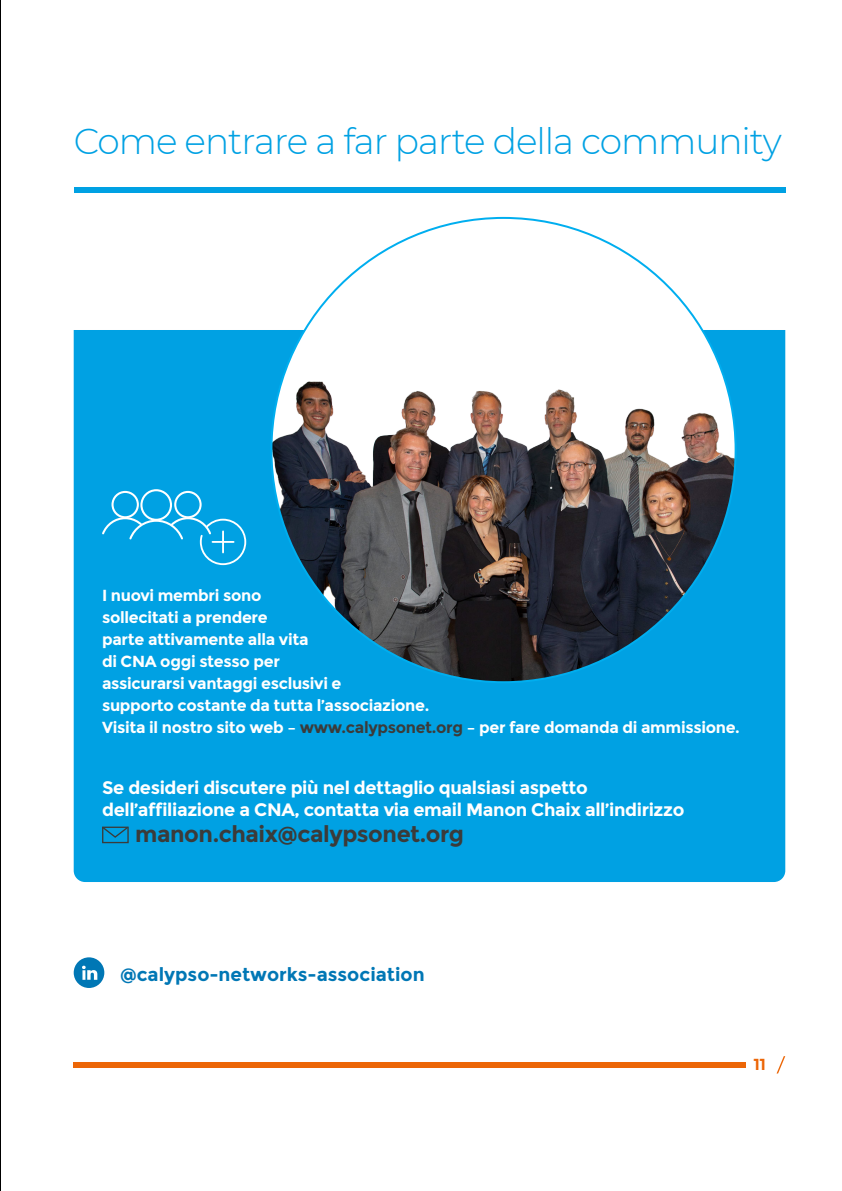
<style>
.page{position:relative;width:842px;height:1191px;background:#fff}
.page>*{position:absolute;margin:0;border:0;box-sizing:border-box;transform-origin:0 0}
.t1{font:300 36px "Montserrat";letter-spacing:-.03em;color:#00a1e3}
.t2{font:700 22.8px "Montserrat";letter-spacing:-.02em;color:#3b3b3a}
.t3{font:700 18.8px "Montserrat";color:#0077b5}
.t4{font:700 18px/22px "Montserrat";letter-spacing:-.02em;color:#fff}
.t5{font:700 16px/22px "Montserrat";letter-spacing:-.02em;color:#fff}
.t6{font:700 16px "Montserrat";color:#ec6607}
.s1{color:#3b3b3a}
</style>
<div class="page">
<div style="left:74px;top:330px;width:711px;height:552px;background:#00a1e3"></div>
<div style="left:74px;top:187px;width:711px;height:6px;background:#00a1e3"></div>
<hr style="left:0;top:0;width:1px;height:1191px;background:#000">
<div style="left:74px;top:1062px;width:672px;height:5px;background:#ec6607"></div>
<svg style="left:776px;top:1056px;width:9px;height:17px"></svg>
<div style="left:271px;top:218px;width:465px;height:464px;background:#fff;border-radius:50%"></div>
<img style="left:271px;top:354px;width:465px;height:328px">
<div style="left:102px;top:826px;width:27px;height:17px;border:1px solid #3b3b3a"></div>
<svg style="left:101px;top:825px;width:29px;height:13px"></svg>
<svg style="left:74px;top:957px;width:30px;height:31px"></svg>
<div style="left:113px;top:492px;width:25px;height:25px;background:#00a1e3;border-radius:50%"></div>
<div style="left:111px;top:491px;width:28px;height:27px;border:2px solid #fff;border-radius:50%"></div>
<div style="left:175px;top:492px;width:26px;height:25px;background:#00a1e3;border-radius:50%"></div>
<div style="left:174px;top:491px;width:28px;height:27px;border:2px solid #fff;border-radius:50%"></div>
<svg style="left:100px;top:516px;width:147px;height:50px"></svg>
<div style="left:141px;top:490px;width:30px;height:30px;background:#00a1e3;border-radius:50%"></div>
<div style="left:140px;top:489px;width:32px;height:32px;border:2px solid #fff;border-radius:50%"></div>
<h1 class="t1" style="left:74px;top:119px;width:710px">Come entrare a far parte della community</h1>
<p class="t5" style="left:102px;top:584px;width:639px">I nuovi membri sono<br>sollecitati a prendere<br>parte attivamente alla vita<br>di CNA oggi stesso per<br>assicurarsi vantaggi esclusivi e<br>supporto costante da tutta l’associazione.<br>Visita il nostro sito web – <span class="s1">www.calypsonet.org</span> – per fare domanda di ammissione.</p>
<p class="t4" style="left:102px;top:776px;width:584px">Se desideri discutere più nel dettaglio qualsiasi aspetto dell’affiliazione a CNA, contatta via email Manon Chaix all’indirizzo</p>
<h2 class="t2" style="left:135px;top:820px;width:330px">manon.chaix@calypsonet.org</h2>
<p class="t3" style="left:120px;top:962px;width:306px">@calypso-networks-association</p>
<p class="t6" style="left:753px;top:1054px;width:14px">11</p>
</div>
